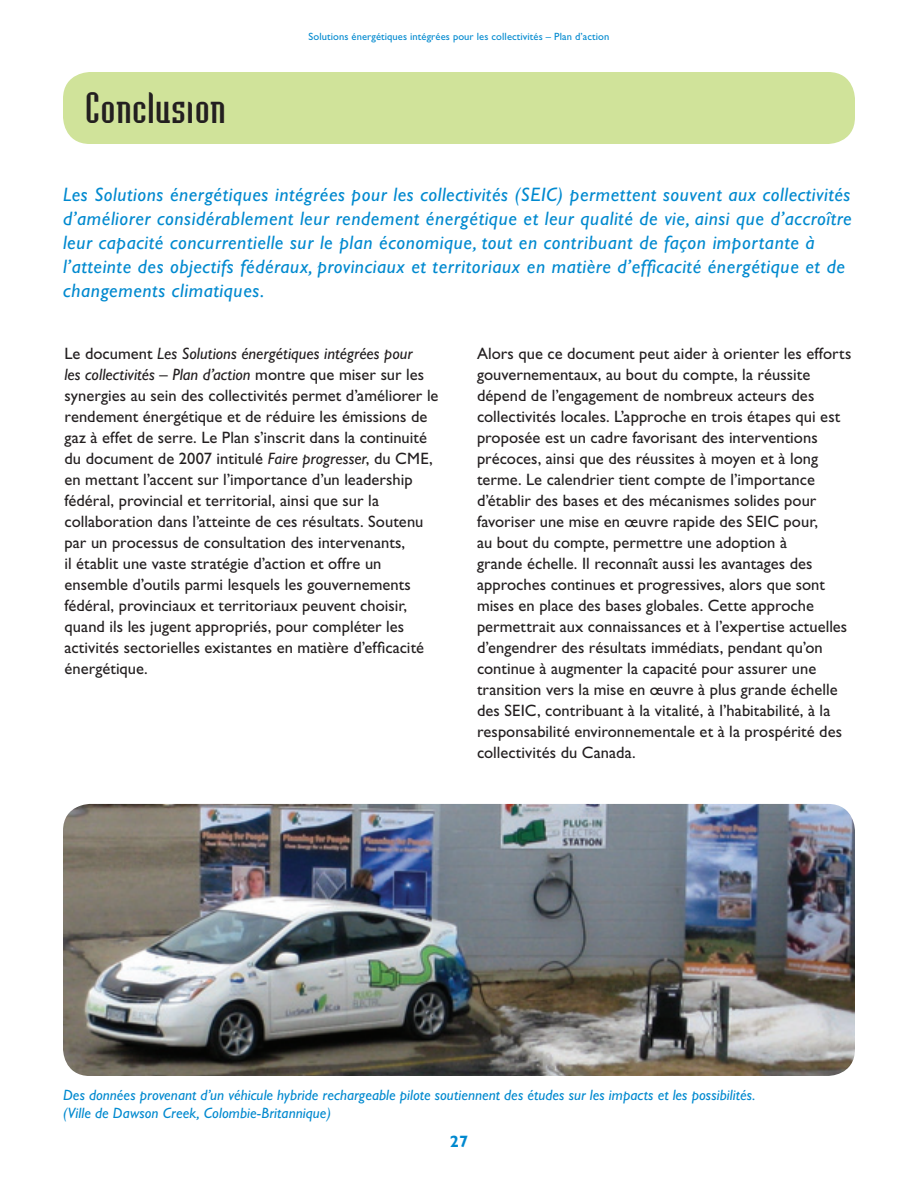
<style>
.page{position:relative;width:918px;height:1188px;background:#fff}
.page>*{position:absolute;margin:0;border:0;box-sizing:border-box;transform-origin:0 0}
.t1{font:40.5px "Badloc";letter-spacing:.03em;color:#231f20}
.t2{font:italic 19.5px/24px "Gill Sans";letter-spacing:.03em;color:#0089cf}
.t3{font:16.5px/21px "Gill Sans";letter-spacing:.005em;color:#231f20}
.t4{font:700 16.5px "Gill Sans";color:#0089cf}
.t5{font:italic 15px/18px "Gill Sans";letter-spacing:.005em;color:#0089cf}
.t6{font:10.5px "Gill Sans";letter-spacing:.01em;color:#0089cf}
.s1{font-style:italic}
</style>
<div class="page">
<div style="left:63px;top:72px;width:792px;height:72px;background:#d0e39a;border-radius:27px"></div>
<img style="left:63px;top:804px;width:792px;height:272px;border-radius:27px">
<h1 class="t1" style="left:86px;top:92px;width:141px">Conclusion</h1>
<p class="t6" style="left:309px;top:32px;width:302px">Solutions énergétiques intégrées pour les collectivités – Plan d’action</p>
<p class="t2" style="left:63px;top:184px;width:790px">Les Solutions énergétiques intégrées pour les collectivités (SEIC) permettent souvent aux collectivités d’améliorer considérablement leur rendement énergétique et leur qualité de vie, ainsi que d’accroître leur capacité concurrentielle sur le plan économique, tout en contribuant de façon importante à l’atteinte des objectifs fédéraux, provinciaux et territoriaux en matière d’efficacité énergétique et de changements climatiques.</p>
<p class="t3" style="left:64px;top:345px;width:376px">Le document <span class="s1">Les Solutions énergétiques intégrées pour<br>les collectivités – Plan d’action</span> montre que miser sur les synergies au sein des collectivités permet d’améliorer le rendement énergétique et de réduire les émissions de gaz à effet de serre. Le Plan s’inscrit dans la continuité du document de 2007 intitulé <span class="s1">Faire progresser</span>, du CME, en mettant l’accent sur l’importance d’un leadership fédéral, provincial et territorial, ainsi que sur la collaboration dans l’atteinte de ces résultats. Soutenu par un processus de consultation des intervenants,<br>il établit une vaste stratégie d’action et offre un ensemble d’outils parmi lesquels les gouvernements fédéral, provinciaux et territoriaux peuvent choisir, quand ils les jugent appropriés, pour compléter les activités sectorielles existantes en matière d’efficacité énergétique.</p>
<p class="t3" style="left:477px;top:345px;width:376px">Alors que ce document peut aider à orienter les efforts gouvernementaux, au bout du compte, la réussite dépend de l’engagement de nombreux acteurs des collectivités locales. L’approche en trois étapes qui est proposée est un cadre favorisant des interventions précoces, ainsi que des réussites à moyen et à long terme. Le calendrier tient compte de l’importance d’établir des bases et des mécanismes solides pour favoriser une mise en œuvre rapide des SEIC pour,<br>au bout du compte, permettre une adoption à<br>grande échelle. Il reconnaît aussi les avantages des approches continues et progressives, alors que sont mises en place des bases globales. Cette approche permettrait aux connaissances et à l’expertise actuelles d’engendrer des résultats immédiats, pendant qu’on continue à augmenter la capacité pour assurer une transition vers la mise en œuvre à plus grande échelle des SEIC, contribuant à la vitalité, à l’habitabilité, à la responsabilité environnementale et à la prospérité des collectivités du Canada.</p>
<p class="t5" style="left:63px;top:1087px;width:694px">Des données provenant d’un véhicule hybride rechargeable pilote soutiennent des études sur les impacts et les possibilités. (Ville de Dawson Creek, Colombie-Britannique)</p>
<p class="t4" style="left:450px;top:1135px;width:20px">27</p>
</div>
